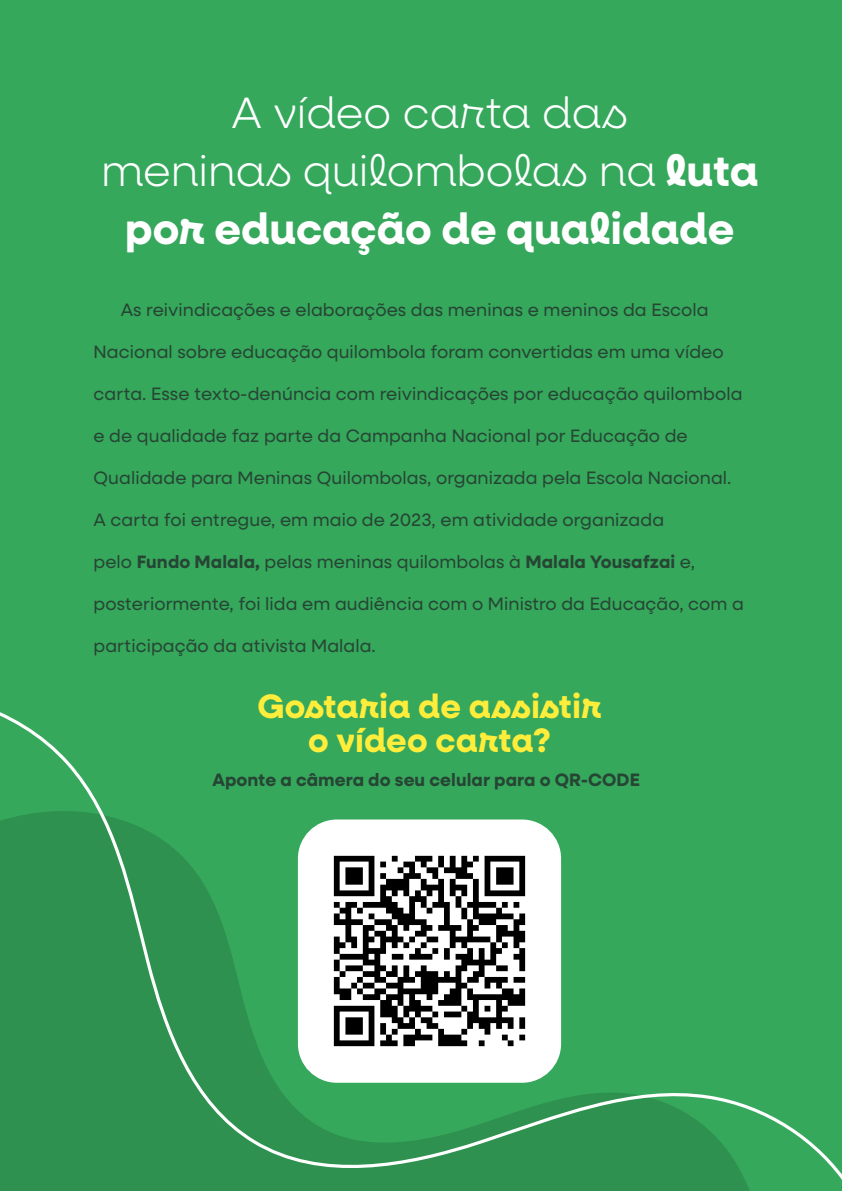
<style>
.page{position:relative;width:842px;height:1191px;background:#35a85c}
.page>*{position:absolute;margin:0;border:0;box-sizing:border-box;transform-origin:0 0}
.t1{font:300 44px/58px "Neulis Cursive";color:#fff;text-align:center}
.t2{font:700 34px/34px "Neulis Cursive";letter-spacing:.005em;color:#ffed3b;text-align:center}
.t3{font:18px "Neulis Sans";letter-spacing:.005em;color:#274534}
.t4{font:700 18px "Neulis Sans";letter-spacing:.005em;color:#274534}
.s1{font-weight:700}
</style>
<div class="page">
<svg style="left:0;top:712px;width:842px;height:479px"></svg>
<div style="left:298px;top:819px;width:263px;height:263px;background:#fff;border-radius:39px"></div>
<img style="left:333px;top:855px;width:193px;height:192px">
<h1 class="t1" style="left:101px;top:81px;width:658px">A vídeo carta das<br>meninas quilombolas na <span class="s1">luta por educação de qualidade</span></h1>
<p class="t3" style="left:121px;top:297px;width:589px">As reivindicações e elaborações das meninas e meninos da Escola</p>
<p class="t3" style="left:94px;top:339px;width:632px">Nacional sobre educação quilombola foram convertidas em uma vídeo</p>
<p class="t3" style="left:94px;top:381px;width:650px">carta. Esse texto-denúncia com reivindicações por educação quilombola</p>
<p class="t3" style="left:94px;top:423px;width:596px">e de qualidade faz parte da Campanha Nacional por Educação de</p>
<p class="t3" style="left:94px;top:465px;width:639px">Qualidade para Meninas Quilombolas, organizada pela Escola Nacional.</p>
<p class="t3" style="left:94px;top:507px;width:572px">A carta foi entregue, em maio de 2023, em atividade organizada</p>
<p class="t3" style="left:94px;top:549px;width:603px">pelo <span class="s1">Fundo Malala,</span> pelas meninas quilombolas à <span class="s1">Malala Yousafzai</span> e,</p>
<p class="t3" style="left:94px;top:591px;width:652px">posteriormente, foi lida em audiência com o Ministro da Educação, com a</p>
<p class="t3" style="left:94px;top:633px;width:284px">participação da ativista Malala.</p>
<h2 class="t2" style="left:257px;top:688px;width:345px">Gostaria de assistir o vídeo carta?</h2>
<p class="t4" style="left:212px;top:766px;width:429px">Aponte a câmera do seu celular para o QR-CODE</p>
</div>
